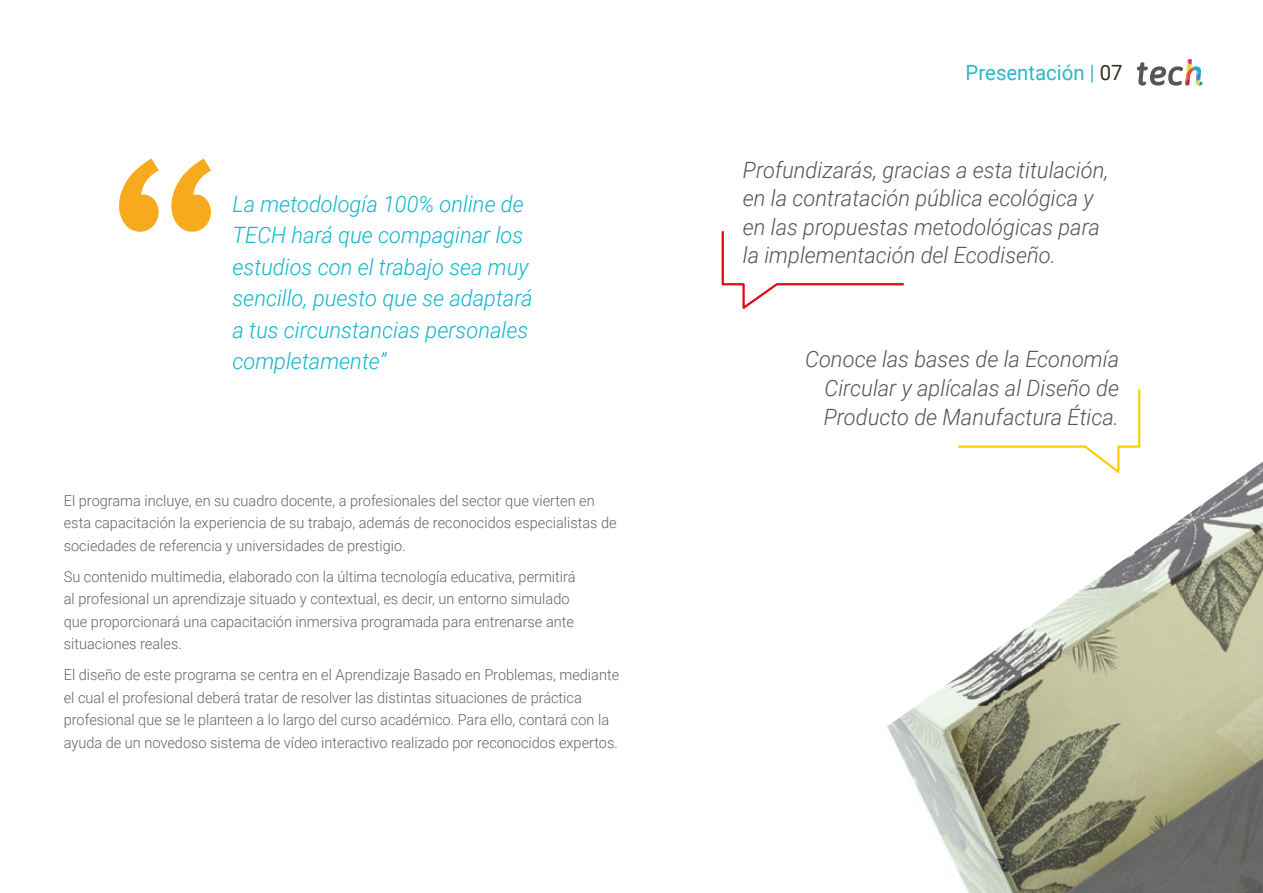
<style>
.page{position:relative;width:1263px;height:893px;background:#fff}
.page>*{position:absolute;margin:0;border:0;box-sizing:border-box;transform-origin:0 0}
.t1{font:italic 300 22.5px/28.5px "Roboto";color:#52555b;text-align:justify}
.t2{font:italic 300 22.5px/31.5px "Roboto";color:#0fb6cf}
.t3{font:21px "Roboto";color:#2db8c5}
.t4{font:300 15px/22.5px "Roboto";color:#61646a}
.s1{color:#312e20}
</style>
<div class="page">
<svg style="left:119px;top:158px;width:92px;height:74px"></svg>
<img style="left:887px;top:461px;width:376px;height:432px">
<svg style="left:1137px;top:59px;width:65px;height:27px"></svg>
<svg style="left:956px;top:389px;width:185px;height:88px"></svg>
<svg style="left:721px;top:231px;width:183px;height:78px"></svg>
<h1 class="t2" style="left:232px;top:187px;width:302px">La metodología 100% online de<br>TECH hará que compaginar los estudios con el trabajo sea muy sencillo, puesto que se adaptará a tus circunstancias personales completamente”</h1>
<p class="t4" style="left:64px;top:488px;width:554px">El programa incluye, en su cuadro docente, a profesionales del sector que vierten en esta capacitación la experiencia de su trabajo, además de reconocidos especialistas de sociedades de referencia y universidades de prestigio.</p>
<p class="t4" style="left:64px;top:564px;width:513px">Su contenido multimedia, elaborado con la última tecnología educativa, permitirá al profesional un aprendizaje situado y contextual, es decir, un entorno simulado que proporcionará una capacitación inmersiva programada para entrenarse ante situaciones reales.</p>
<p class="t4" style="left:64px;top:663px;width:557px">El diseño de este programa se centra en el Aprendizaje Basado en Problemas, mediante el cual el profesional deberá tratar de resolver las distintas situaciones de práctica profesional que se le planteen a lo largo del curso académico. Para ello, contará con la ayuda de un novedoso sistema de vídeo interactivo realizado por reconocidos expertos.</p>
<h2 class="t3" style="left:966px;top:57px;width:159px">Presentación | <span class="s1">07</span></h2>
<h1 class="t1" style="left:743px;top:155px;width:367px;text-align:left">Profundizarás, gracias a esta titulación, en la contratación pública ecológica y en las propuestas metodológicas para la implementación del Ecodiseño.</h1>
<h1 class="t1" style="left:824px;top:344px;width:297px;text-indent:-19px">Conoce las bases de la Economía Circular y aplícalas al Diseño de Producto de Manufactura Ética.</h1>
</div>
